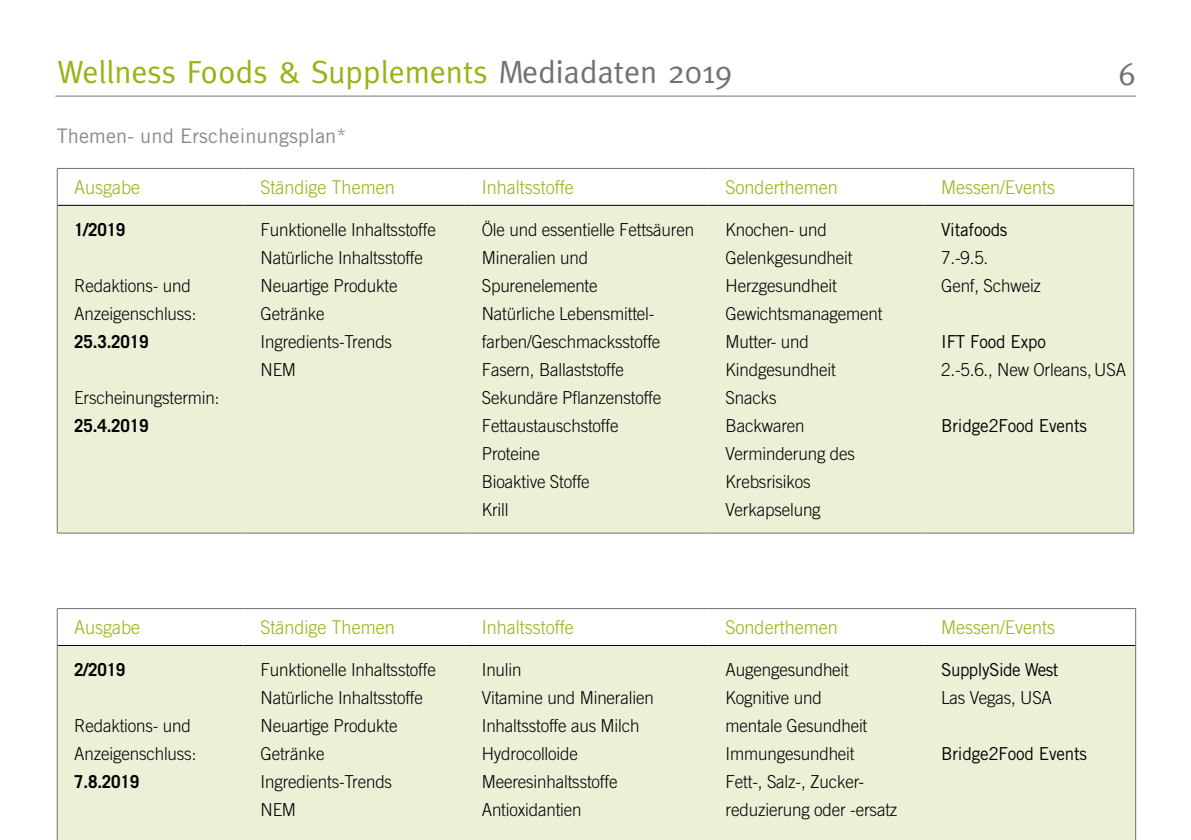
<style>
.page{position:relative;width:1191px;height:840px;background:#fff}
.page>*{position:absolute;margin:0;border:0;box-sizing:border-box;transform-origin:0 0}
.t1{font:32px "Meta";color:#97b314}
.t2{font:32px "Meta";color:#707172}
.t3{font:20px "Trade Gothic";letter-spacing:.005em;color:#87888a}
.t4{font:300 18.8px "Trade Gothic";color:#97b314;scale:.95 1}
.t5{font:300 17.8px/28px "Trade Gothic";letter-spacing:-.01em;color:#000;scale:.95 1}
.t6{font:17.8px "Trade Gothic";letter-spacing:-.01em;color:#000;scale:.95 1}
.t7{font:700 17.8px "Trade Gothic";letter-spacing:-.01em;color:#000;scale:.95 1}
.t8{font:17.8px "Trade Gothic";letter-spacing:-.03em;color:#000;scale:.95 1}
.s1{color:#707172}
</style>
<div class="page">
<hr style="left:55px;top:96px;width:1080px;height:1px;background:#707172">
<div style="left:58px;top:206px;width:1075px;height:326px;background:#ecf0d7"></div>
<hr style="left:57px;top:205px;width:186px;height:1px;background:#000">
<hr style="left:243px;top:205px;width:222px;height:1px;background:#000">
<hr style="left:465px;top:205px;width:243px;height:1px;background:#000">
<hr style="left:708px;top:205px;width:216px;height:1px;background:#000">
<hr style="left:924px;top:205px;width:209px;height:1px;background:#000">
<hr style="left:57px;top:168px;width:186px;height:1px;background:#707172">
<hr style="left:57px;top:169px;width:1px;height:36px;background:#707172">
<hr style="left:243px;top:168px;width:222px;height:1px;background:#707172">
<hr style="left:465px;top:168px;width:243px;height:1px;background:#707172">
<hr style="left:708px;top:168px;width:216px;height:1px;background:#707172">
<hr style="left:924px;top:168px;width:210px;height:1px;background:#707172">
<hr style="left:1133px;top:169px;width:1px;height:36px;background:#707172">
<hr style="left:57px;top:205px;width:1px;height:327px;background:#707172">
<hr style="left:1133px;top:205px;width:1px;height:327px;background:#707172">
<hr style="left:57px;top:532px;width:186px;height:1px;background:#707172">
<hr style="left:243px;top:532px;width:222px;height:1px;background:#707172">
<hr style="left:465px;top:532px;width:243px;height:1px;background:#707172">
<hr style="left:708px;top:532px;width:216px;height:1px;background:#707172">
<hr style="left:924px;top:532px;width:210px;height:1px;background:#707172">
<div style="left:58px;top:645px;width:1077px;height:194px;background:#ecf0d7"></div>
<hr style="left:57px;top:644px;width:186px;height:1px;background:#000">
<hr style="left:243px;top:644px;width:222px;height:1px;background:#000">
<hr style="left:465px;top:644px;width:243px;height:1px;background:#000">
<hr style="left:708px;top:644px;width:216px;height:1px;background:#000">
<hr style="left:924px;top:644px;width:211px;height:1px;background:#000">
<hr style="left:57px;top:608px;width:186px;height:1px;background:#707172">
<hr style="left:57px;top:608px;width:1px;height:37px;background:#707172">
<hr style="left:243px;top:608px;width:222px;height:1px;background:#707172">
<hr style="left:465px;top:608px;width:243px;height:1px;background:#707172">
<hr style="left:708px;top:608px;width:216px;height:1px;background:#707172">
<hr style="left:924px;top:608px;width:211px;height:1px;background:#707172">
<hr style="left:1135px;top:608px;width:1px;height:37px;background:#707172">
<hr style="left:57px;top:645px;width:1px;height:194px;background:#707172">
<hr style="left:1135px;top:645px;width:1px;height:194px;background:#707172">
<h1 class="t1" style="left:57px;top:54px;width:676px">Wellness Foods &amp; Supplements <span class="s1">Mediadaten 2019</span></h1>
<p class="t3" style="left:57px;top:123px;width:291px">Themen- und Erscheinungsplan*</p>
<h1 class="t2" style="left:1118px;top:56px;width:19px">6</h1>
<p class="t4" style="left:74px;top:176px;width:71px">Ausgabe</p>
<p class="t4" style="left:260px;top:176px;width:143px">Ständige Themen</p>
<p class="t4" style="left:482px;top:176px;width:98px">Inhaltsstoffe</p>
<p class="t4" style="left:725px;top:176px;width:119px">Sonderthemen</p>
<p class="t4" style="left:941px;top:176px;width:121px">Messen/Events</p>
<p class="t7" style="left:74px;top:218px;width:55px">1/2019</p>
<p class="t5" style="left:261px;top:215px;width:186px">Funktionelle Inhaltsstoffe<br>Natürliche Inhaltsstoffe<br>Neuartige Produkte<br>Getränke<br>Ingredients-Trends<br>NEM</p>
<p class="t5" style="left:482px;top:215px;width:225px">Öle und essentielle Fettsäuren<br>Mineralien und<br>Spurenelemente<br>Natürliche Lebensmittel&shy;farben/Geschmacksstoffe<br>Fasern, Ballaststoffe<br>Sekundäre Pflanzenstoffe<br>Fettaustauschstoffe<br>Proteine<br>Bioaktive Stoffe<br>Krill</p>
<p class="t5" style="left:725px;top:215px;width:166px">Knochen- und<br>Gelenkgesundheit<br>Herzgesundheit<br>Gewichtsmanagement<br>Mutter- und<br>Kindgesundheit<br>Snacks<br>Backwaren<br>Verminderung des<br>Krebsrisikos<br>Verkapselung</p>
<p class="t6" style="left:941px;top:219px;width:71px">Vitafoods</p>
<p class="t5" style="left:941px;top:243px;width:107px">7.-9.5.<br>Genf, Schweiz</p>
<p class="t5" style="left:74px;top:271px;width:130px">Redaktions- und<br>Anzeigenschluss:</p>
<p class="t7" style="left:74px;top:330px;width:80px">25.3.2019</p>
<p class="t6" style="left:941px;top:331px;width:112px">IFT Food Expo</p>
<p class="t5" style="left:941px;top:355px;width:196px">2.-5.6., New Orleans, USA</p>
<p class="t5" style="left:74px;top:383px;width:154px">Erscheinungstermin:</p>
<p class="t7" style="left:74px;top:414px;width:80px">25.4.2019</p>
<p class="t6" style="left:941px;top:415px;width:155px">Bridge2Food Events</p>
<p class="t4" style="left:74px;top:616px;width:71px">Ausgabe</p>
<p class="t4" style="left:260px;top:616px;width:143px">Ständige Themen</p>
<p class="t4" style="left:482px;top:616px;width:98px">Inhaltsstoffe</p>
<p class="t4" style="left:725px;top:616px;width:119px">Sonderthemen</p>
<p class="t4" style="left:941px;top:616px;width:121px">Messen/Events</p>
<p class="t7" style="left:74px;top:658px;width:55px">2/2019</p>
<p class="t5" style="left:261px;top:655px;width:186px">Funktionelle Inhaltsstoffe<br>Natürliche Inhaltsstoffe<br>Neuartige Produkte<br>Getränke<br>Ingredients-Trends<br>NEM</p>
<p class="t5" style="left:482px;top:655px;width:183px">Inulin<br>Vitamine und Mineralien<br>Inhaltsstoffe aus Milch<br>Hydrocolloide<br>Meeresinhaltsstoffe<br>Antioxidantien</p>
<p class="t5" style="left:725px;top:655px;width:182px">Augengesundheit<br>Kognitive und<br>mentale Gesundheit<br>Immungesundheit<br>Fett-, Salz-, Zucker&shy;reduzierung oder -ersatz</p>
<p class="t8" style="left:941px;top:658px;width:125px">SupplySide West</p>
<p class="t5" style="left:941px;top:683px;width:118px">Las Vegas, USA</p>
<p class="t6" style="left:941px;top:742px;width:155px">Bridge2Food Events</p>
<p class="t5" style="left:74px;top:710px;width:130px">Redaktions- und<br>Anzeigenschluss:</p>
<p class="t7" style="left:74px;top:770px;width:70px">7.8.2019</p>
</div>
